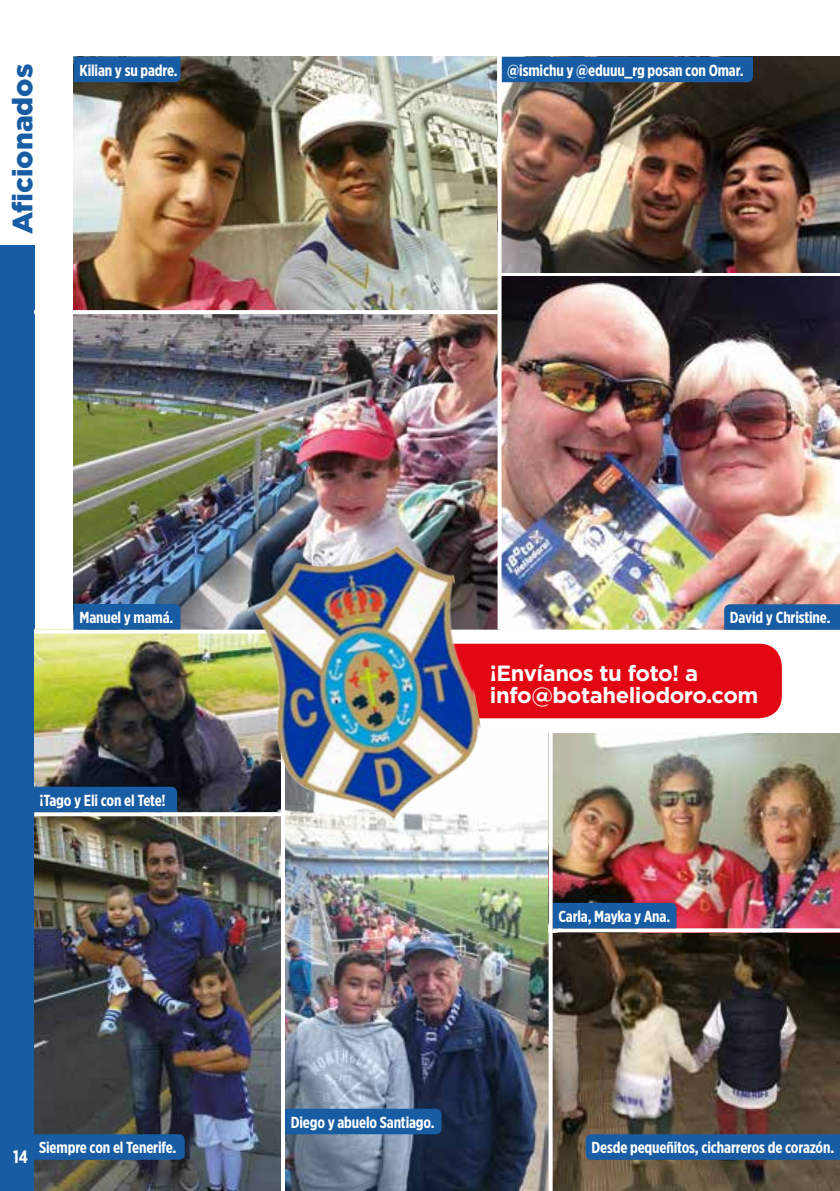
<style>
.page{position:relative;width:840px;height:1191px;background:#fff}
.page>*{position:absolute;margin:0;border:0;box-sizing:border-box;transform-origin:0 0}
.t1{font:900 28px "Gotham";color:#185ca4}
.t2{font:700 22px/22px "Gotham";letter-spacing:-.02em;color:#fff}
.t3{font:700 18px "Gotham X Narrow";color:#fff}
.t4{font:700 16px "Gotham X Narrow";letter-spacing:-.01em;color:#fff}
</style>
<div class="page">
<div style="left:0;top:246px;width:34px;height:945px;background:#185ca4"></div>
<img style="left:74px;top:57px;width:423px;height:253px">
<img style="left:501px;top:276px;width:338px;height:353px">
<img style="left:501px;top:57px;width:338px;height:216px">
<img style="left:285px;top:733px;width:554px;height:458px">
<div style="left:74px;top:57px;width:106px;height:25px;background:#185ca4"></div>
<div style="left:501px;top:57px;width:251px;height:25px;background:#185ca4"></div>
<img style="left:34px;top:633px;width:214px;height:179px">
<div style="left:585px;top:1134px;width:254px;height:25px;background:#185ca4"></div>
<img style="left:34px;top:816px;width:247px;height:375px">
<div style="left:34px;top:1134px;width:151px;height:25px;background:#185ca4"></div>
<div style="left:34px;top:786px;width:143px;height:26px;background:#185ca4"></div>
<div style="left:285px;top:1108px;width:156px;height:26px;background:#185ca4"></div>
<img style="left:74px;top:314px;width:423px;height:315px">
<svg style="left:34px;top:629px;width:689px;height:1px"></svg>
<svg style="left:34px;top:812px;width:214px;height:4px"></svg>
<svg style="left:497px;top:104px;width:1px;height:525px"></svg>
<div style="left:74px;top:604px;width:106px;height:25px;background:#185ca4"></div>
<div style="left:494px;top:643px;width:287px;height:75px;background:#e30613"></div>
<img style="left:248px;top:536px;width:246px;height:301px">
<svg style="left:552px;top:928px;width:287px;height:4px"></svg>
<div style="left:552px;top:903px;width:124px;height:25px;background:#185ca4"></div>
<svg style="left:723px;top:604px;width:116px;height:26px;background:#1e5ea3"></svg>
<svg style="left:548px;top:733px;width:4px;height:458px"></svg>
<hr style="left:34px;top:310px;width:465px;height:4px;background:#fff">
<h1 class="t1" style="left:3px;top:234px;width:172px;rotate:-90deg">Aficionados</h1>
<p class="t4" style="left:79px;top:60px;width:100px">Kilian y su padre.</p>
<p class="t4" style="left:507px;top:60px;width:238px">@ismichu y @eduuu_rg posan con Omar.</p>
<p class="t4" style="left:79px;top:607px;width:95px">Manuel y mamá.</p>
<p class="t4" style="left:39px;top:790px;width:128px">¡Tago y Eli con el Tete!</p>
<p class="t4" style="left:729px;top:608px;width:102px">David y Christine.</p>
<h2 class="t2" style="left:489px;top:662px;width:270px">¡Envíanos tu foto! a info@botaheliodoro.com</h2>
<p class="t4" style="left:558px;top:906px;width:113px">Carla, Mayka y Ana.</p>
<p class="t3" style="left:13px;top:1145px;width:16px">14</p>
<p class="t4" style="left:290px;top:1112px;width:145px">Diego y abuelo Santiago.</p>
<p class="t4" style="left:39px;top:1138px;width:139px">Siempre con el Tenerife.</p>
<p class="t4" style="left:591px;top:1138px;width:244px">Desde pequeñitos, cicharreros de corazón.</p>
</div>
